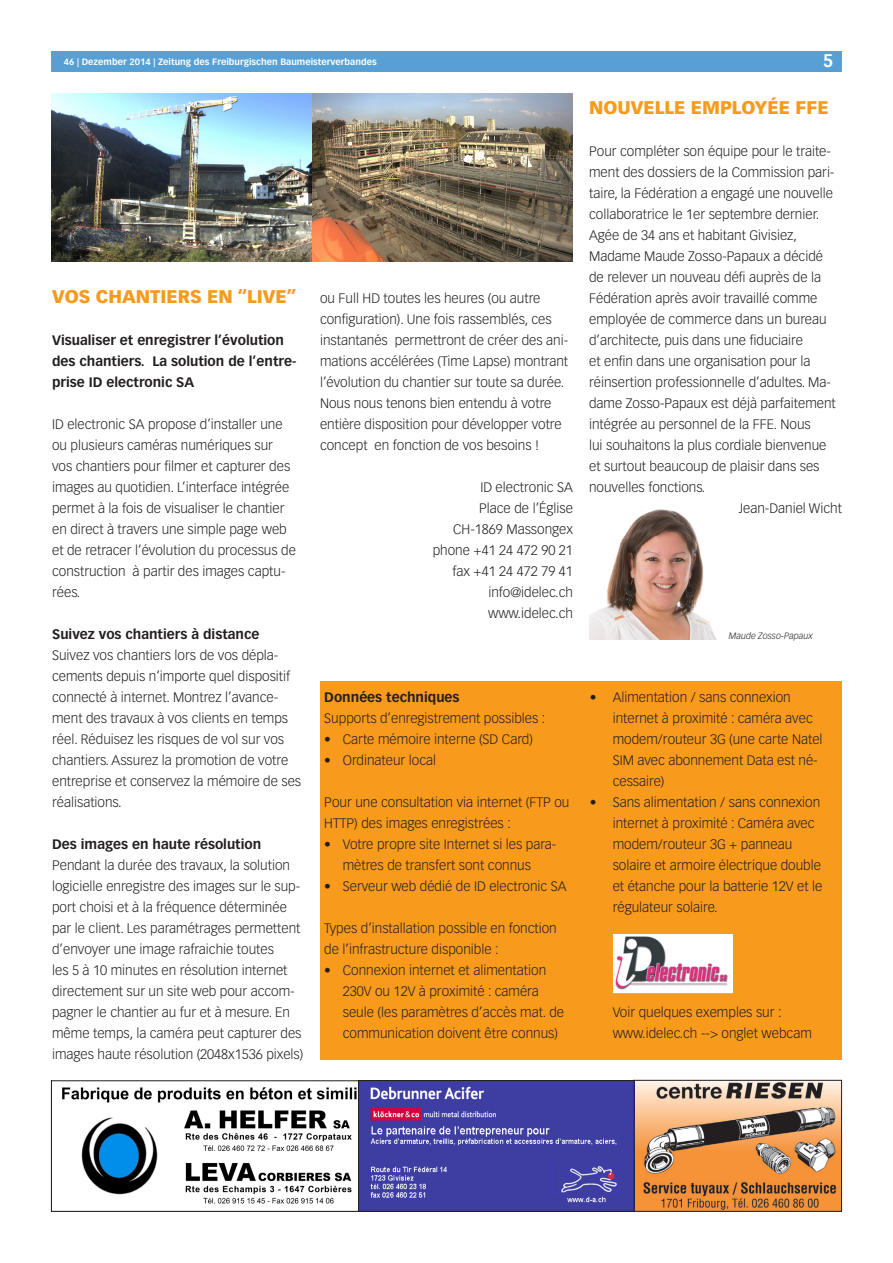
<style>
.page{position:relative;width:893px;height:1263px;background:#fff}
.page>*{position:absolute;margin:0;border:0;box-sizing:border-box;transform-origin:0 0}
.t1{font:900 18px "Vectora LH";color:#f89a1c}
.t2{font:700 18px "Vectora LH";color:#fff}
.t3{font:300 13.5px/21px "Vectora LH";color:#231f20}
.t4{font:700 13.5px/21px "Vectora LH";color:#231f20}
.t5{font:700 9px "Vectora LH";color:#fff}
.t6{font:italic 300 9px "Vectora LH";color:#231f20}
</style>
<div class="page">
<div style="left:51px;top:51px;width:791px;height:21px;background:#56a0d5"></div>
<div style="left:320px;top:681px;width:253px;height:378px;background:#f89a1c"></div>
<img style="left:51px;top:93px;width:262px;height:168px">
<img style="left:313px;top:93px;width:260px;height:168px">
<div style="left:573px;top:681px;width:269px;height:378px;background:#f89a1c"></div>
<img style="left:613px;top:934px;width:120px;height:60px">
<img style="left:589px;top:509px;width:127px;height:130px">
<img style="left:62px;top:1087px;width:295px;height:117px">
<div style="left:51px;top:1080px;width:314px;height:132px;border:1px solid #231f20"></div>
<img style="left:360px;top:1082px;width:480px;height:128px">
<div style="left:633px;top:1080px;width:209px;height:132px;border:1px solid #231f20"></div>
<div style="left:358px;top:1080px;width:277px;height:132px;border:1px solid #231f20"></div>
<p class="t5" style="left:64px;top:56px;width:314px">46 | Dezember 2014 | Zeitung des Freiburgischen Baumeisterverbandes</p>
<h1 class="t2" style="left:823px;top:50px;width:12px">5</h1>
<h1 class="t1" style="left:589px;top:96px;width:66px">NO UVELLE</h1>
<h1 class="t1" style="left:691px;top:96px;width:14px">EMPLO</h1>
<h1 class="t1" style="left:754px;top:96px;width:53px">YÉE FFE</h1>
<p class="t3" style="left:589px;top:141px;width:243px">Pour compléter son équipe pour le traite-</p>
<p class="t3" style="left:589px;top:162px;width:247px">ment des dossiers de la Commission pari-</p>
<p class="t3" style="left:589px;top:183px;width:245px">taire, la Fédération a engagé une nouvelle</p>
<p class="t3" style="left:589px;top:204px;width:232px">collaboratrice le 1er septembre dernier.</p>
<p class="t3" style="left:589px;top:225px;width:209px">Agée de 34 ans et habitant Givisiez,</p>
<p class="t3" style="left:589px;top:246px;width:236px">Madame Maude Zosso-Papaux a décidé</p>
<p class="t3" style="left:589px;top:267px;width:234px">de relever un nouveau défi auprès de la</p>
<p class="t3" style="left:589px;top:288px;width:230px">Fédération après avoir travaillé comme</p>
<p class="t3" style="left:589px;top:309px;width:239px">employée de commerce dans un bureau</p>
<p class="t3" style="left:589px;top:330px;width:215px">d’architecte, puis dans une fiduciaire</p>
<p class="t3" style="left:589px;top:351px;width:223px">et enfin dans une organisation pour la</p>
<p class="t3" style="left:589px;top:372px;width:243px">réinsertion professionnelle d’adultes. Ma-</p>
<p class="t3" style="left:589px;top:393px;width:248px">dame Zosso-Papaux est déjà parfaitement</p>
<p class="t3" style="left:589px;top:414px;width:223px">intégrée au personnel de la FFE. Nous</p>
<p class="t3" style="left:589px;top:435px;width:239px">lui souhaitons la plus cordiale bienvenue</p>
<p class="t3" style="left:589px;top:456px;width:232px">et surtout beaucoup de plaisir dans ses</p>
<p class="t3" style="left:589px;top:477px;width:118px">nouvelles fonctions.</p>
<p class="t3" style="left:739px;top:498px;width:105px">Jean-Daniel Wicht</p>
<h1 class="t1" style="left:52px;top:285px;width:14px">VOS</h1>
<h1 class="t1" style="left:96px;top:285px;width:66px">CHANTIERS</h1>
<h1 class="t1" style="left:207px;top:285px;width:91px">EN “LIVE”</h1>
<p class="t4" style="left:52px;top:330px;width:246px">Visualiser et enregistrer l’évolution des chantiers. La solution de l’entre&shy;prise ID electronic SA</p>
<p class="t3" style="left:52px;top:414px;width:245px">ID electronic SA propose d’installer une ou plusieurs caméras numériques sur vos chantiers pour filmer et capturer des images au quotidien. L’interface intégrée permet à la fois de visualiser le chantier en direct à travers une simple page web et de retracer l’évolution du processus de construction à partir des images captu&shy;rées.</p>
<p class="t4" style="left:52px;top:624px;width:209px">Suivez vos chantiers à distance</p>
<p class="t3" style="left:52px;top:645px;width:251px">Suivez vos chantiers lors de vos dépla&shy;cements depuis n’importe quel dispositif connecté à internet. Montrez l’avance&shy;ment des travaux à vos clients en temps réel. Réduisez les risques de vol sur vos chantiers. Assurez la promotion de votre entreprise et conservez la mémoire de ses réalisations.</p>
<p class="t4" style="left:52px;top:834px;width:211px">Des images en haute résolution</p>
<p class="t3" style="left:52px;top:855px;width:253px">Pendant la durée des travaux, la solution logicielle enregistre des images sur le sup&shy;port choisi et à la fréquence déterminée par le client. Les paramétrages permettent d’envoyer une image rafraichie toutes<br>les 5 à 10 minutes en résolution internet directement sur un site web pour accom&shy;pagner le chantier au fur et à mesure. En même temps, la caméra peut capturer des images haute résolution (2048x1536 pixels)</p>
<p class="t3" style="left:320px;top:288px;width:250px">ou Full HD toutes les heures (ou autre configuration). Une fois rassemblés, ces instantanés permettront de créer des ani&shy;mations accélérées (Time Lapse) montrant l’évolution du chantier sur toute sa durée.<br>Nous nous tenons bien entendu à votre entière disposition pour développer votre concept en fonction de vos besoins !</p>
<p class="t3" style="left:433px;top:477px;width:142px;text-align:right">ID electronic SA<br>Place de l’Église<br>CH-1869 Massongex phone +41 24 472 90 21 fax +41 24 472 79 41 info@idelec.ch www.idelec.ch</p>
<p class="t6" style="left:729px;top:630px;width:86px">Maude Zosso-Papaux</p>
<p class="t4" style="left:324px;top:687px;width:137px">Données techniques</p>
<p class="t3" style="left:324px;top:708px;width:223px">Supports d’enregistrement possibles :</p>
<p class="t3" style="left:324px;top:729px;width:210px">• Carte mémoire interne (SD Card)</p>
<p class="t3" style="left:324px;top:750px;width:113px">• Ordinateur local</p>
<p class="t3" style="left:324px;top:792px;width:247px">Pour une consultation via internet (FTP ou<br>HTTP) des images enregistrées :</p>
<p class="t3" style="left:324px;top:834px;width:234px;text-align:center">• Votre propre site Internet si les para&shy;mètres de transfert sont connus</p>
<p class="t3" style="left:324px;top:876px;width:244px">• Serveur web dédié de ID electronic SA</p>
<p class="t3" style="left:324px;top:918px;width:234px">Types d’installation possible en fonction de l’infrastructure disponible :</p>
<p class="t3" style="left:343px;top:960px;width:223px;text-indent:-18px">• Connexion internet et alimentation 230V ou 12V à proximité : caméra seule (les paramètres d’accès mat. de communication doivent être connus)</p>
<p class="t3" style="left:613px;top:687px;width:211px;text-indent:-23px">• Alimentation / sans connexion internet à proximité : caméra avec modem/routeur 3G (une carte Natel<br>SIM avec abonnement Data est né&shy;cessaire)</p>
<p class="t3" style="left:613px;top:792px;width:211px;text-indent:-23px">• Sans alimentation / sans connexion internet à proximité : Caméra avec modem/routeur 3G + panneau solaire et armoire électrique double et étanche pour la batterie 12V et le régulateur solaire.</p>
<p class="t3" style="left:613px;top:1002px;width:201px">Voir quelques exemples sur : www.idelec.ch --&gt; onglet webcam</p>
</div>
